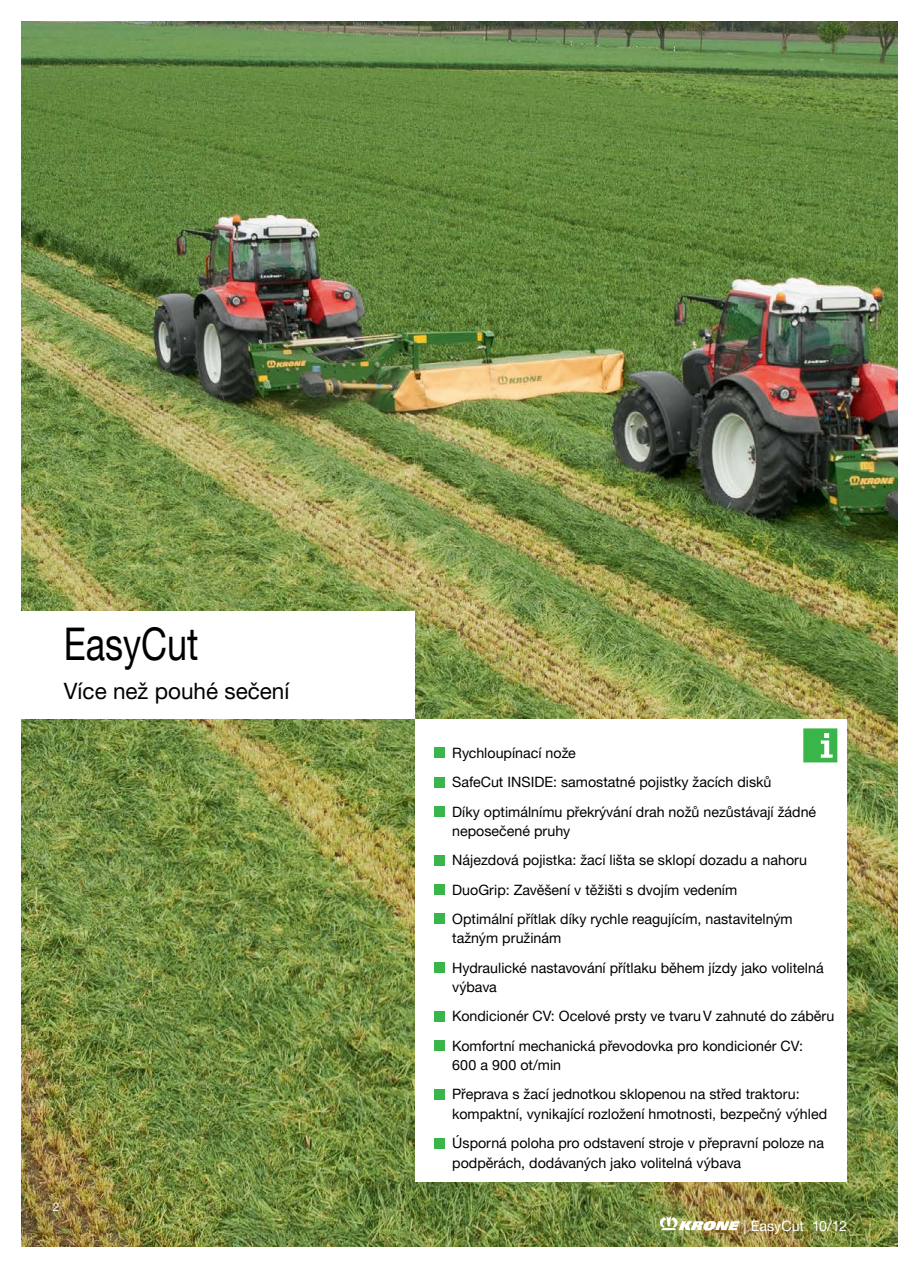
<style>
.page{position:relative;width:898px;height:1268px;background:#fff}
.page>*{position:absolute;margin:0;border:0;box-sizing:border-box;transform-origin:0 0}
.t1{font:45px "Helvetica Neue CE";color:#000;scale:.8 1}
.t2{font:22.5px "Helvetica Neue CE";color:#000}
.t3{font:14.25px/29.2px "Helvetica Neue CE";color:#000}
.t4{font:14.25px "Helvetica Neue CE";color:#fff}
.t5{font:12px "Helvetica Neue LT";color:#fff}
</style>
<div class="page">
<img style="left:21px;top:21px;width:876px;height:1225px">
<div style="left:0;top:611px;width:415px;height:107px;background:#fff"></div>
<div style="left:415px;top:718px;width:432px;height:463px;background:#fff"></div>
<svg style="left:803px;top:728px;width:34px;height:34px"></svg>
<div style="left:434px;top:747px;width:10px;height:10px;background:#39b54a"></div>
<div style="left:434px;top:776px;width:10px;height:11px;background:#39b54a"></div>
<div style="left:434px;top:806px;width:10px;height:10px;background:#39b54a"></div>
<div style="left:434px;top:854px;width:10px;height:11px;background:#39b54a"></div>
<div style="left:434px;top:884px;width:10px;height:10px;background:#39b54a"></div>
<div style="left:434px;top:913px;width:10px;height:10px;background:#39b54a"></div>
<div style="left:434px;top:962px;width:10px;height:10px;background:#39b54a"></div>
<div style="left:434px;top:1010px;width:10px;height:11px;background:#39b54a"></div>
<div style="left:434px;top:1040px;width:10px;height:10px;background:#39b54a"></div>
<div style="left:434px;top:1088px;width:10px;height:11px;background:#39b54a"></div>
<div style="left:434px;top:1137px;width:10px;height:10px;background:#39b54a"></div>
<svg style="left:659px;top:1215px;width:80px;height:15px"></svg>
<h1 class="t1" style="left:64px;top:617px;width:170px">EasyCut</h1>
<h2 class="t2" style="left:64px;top:677px;width:227px">Více než pouhé sečení</h2>
<p class="t5" style="left:53px;top:1198px;width:8px">2</p>
<p class="t3" style="left:452px;top:738px;width:365px">Rychloupínací nože<br>SafeCut INSIDE: samostatné pojistky žacích disků<br>Díky optimálnímu překrývání drah nožů nezůstávají žádné</p>
<p class="t3" style="left:452px;top:816px;width:356px">neposečené pruhy<br>Nájezdová pojistka: žací lišta se sklopí dozadu a nahoru DuoGrip: Zavěšení v těžišti s dvojím vedením<br>Optimální přítlak díky rychle reagujícím, nastavitelným</p>
<p class="t3" style="left:452px;top:923px;width:373px">tažným pružinám<br>Hydraulické nastavování přítlaku během jízdy jako volitelná</p>
<p class="t3" style="left:452px;top:972px;width:383px">výbava<br>Kondicionér CV: Ocelové prsty ve tvaru V zahnuté do záběru<br>Komfortní mechanická převodovka pro kondicionér CV:</p>
<p class="t3" style="left:452px;top:1050px;width:349px">600 a 900 ot/min<br>Přeprava s žací jednotkou sklopenou na střed traktoru:</p>
<p class="t3" style="left:452px;top:1099px;width:376px">kompaktní, vynikající rozložení hmotnosti, bezpečný výhled<br>Úsporná poloha pro odstavení stroje v přepravní poloze na</p>
<p class="t3" style="left:452px;top:1147px;width:290px">podpěrách, dodávaných jako volitelná výbava</p>
<p class="t4" style="left:743px;top:1216px;width:105px">| EasyCut 10/12</p>
</div>
